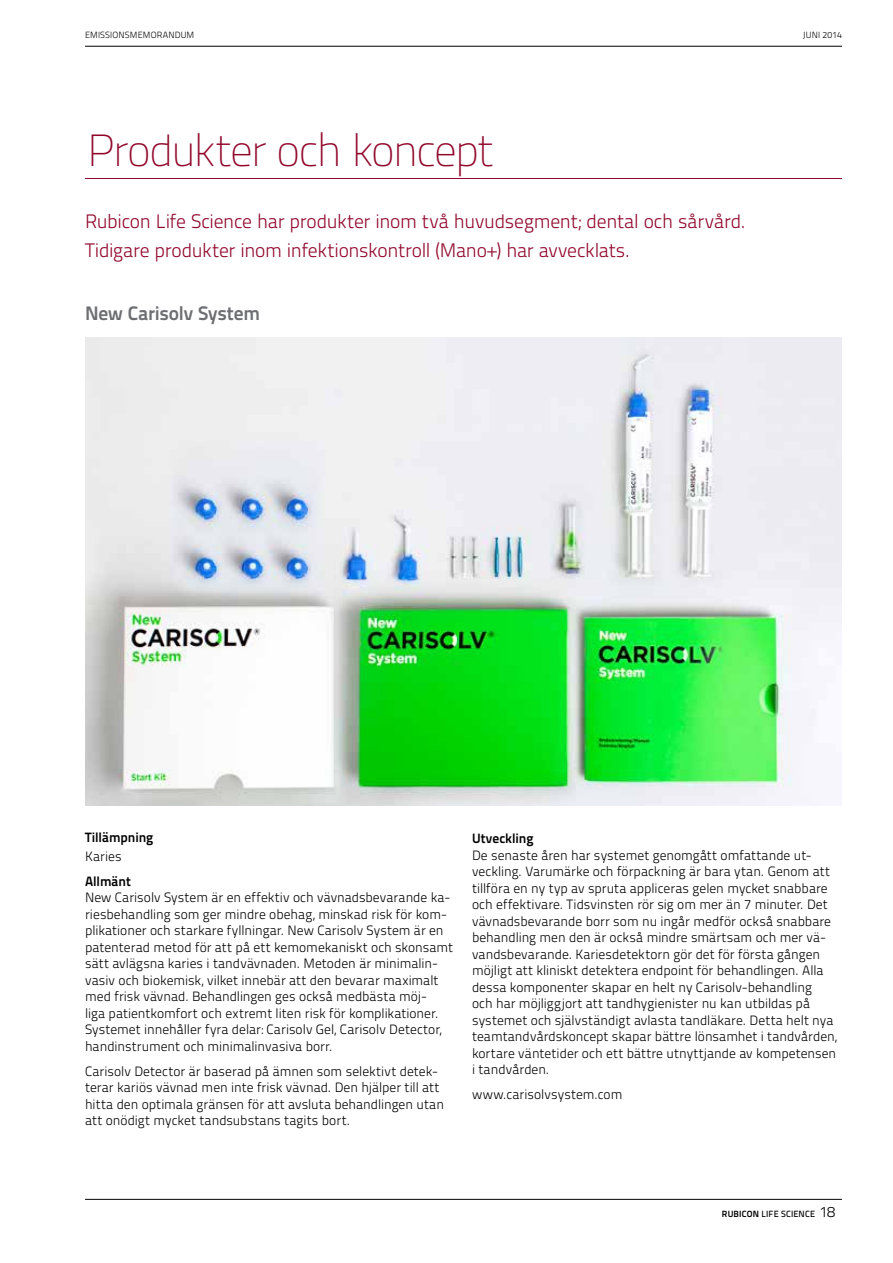
<style>
.page{position:relative;width:893px;height:1263px;background:#fff}
.page>*{position:absolute;margin:0;border:0;box-sizing:border-box;transform-origin:0 0}
.t1{font:100 45px "Titillium Text 22 L";letter-spacing:-.045em;color:#91072b}
.t2{font:300 19.5px/28.5px "Titillium Text 22 L";letter-spacing:-.015em;color:#91072b}
.t3{font:700 19.5px "Titillium Text 22 L";letter-spacing:-.01em;color:#6d6e71}
.t4{font:300 13.5px/16.5px "Titillium Text 22 L";color:#000}
.t5{font:700 13.5px "Titillium Text 22 L";letter-spacing:-.005em;color:#000}
.t6{font:300 9px "Titillium Text 22 L";letter-spacing:.015em;color:#000}
.t7{font:500 9px "Titillium Text 22 L";letter-spacing:.015em;color:#000}
.s1{font-weight:700}
.s2{font-weight:300;font-size:15px}
</style>
<div class="page">
<hr style="left:85px;top:46px;width:757px;height:1px;background:#000">
<hr style="left:85px;top:1199px;width:757px;height:1px;background:#000">
<img style="left:85px;top:337px;width:757px;height:468px">
<hr style="left:85px;top:178px;width:757px;height:1px;background:#91072b">
<p class="t6" style="left:85px;top:28px;width:111px">EMISSIONSMEMORANDUM</p>
<p class="t6" style="left:803px;top:28px;width:40px">JUNI 2014</p>
<h1 class="t1" style="left:87px;top:118px;width:408px">Produkter och koncept</h1>
<h2 class="t2" style="left:85px;top:206px;width:662px">Rubicon Life Science har produkter inom två huvudsegment; dental och sårvård.<br>Tidigare produkter inom infektionskontroll (Mano+) har avvecklats.</h2>
<h2 class="t3" style="left:85px;top:298px;width:177px">New Carisolv System</h2>
<p class="t5" style="left:85px;top:827px;width:70px">Tillämpning</p>
<p class="t4" style="left:85px;top:847px;width:38px">Karies</p>
<p class="t5" style="left:85px;top:871px;width:47px">Allmänt</p>
<p class="t4" style="left:85px;top:889px;width:370px">New Carisolv System är en effektiv och vävnadsbevarande ka&shy;riesbehandling som ger mindre obehag, minskad risk för kom&shy;plikationer och starkare fyllningar. New Carisolv System är en patenterad metod för att på ett kemomekaniskt och skonsamt sätt avlägsna karies i tandvävnaden. Metoden är minimalin&shy;vasiv och biokemisk, vilket innebär att den bevarar maximalt med frisk vävnad. Behandlingen ges också medbästa möj-<br>liga patientkomfort och extremt liten risk för komplikationer.<br>Systemet innehåller fyra delar: Carisolv Gel, Carisolv Detector, handinstrument och minimalinvasiva borr.</p>
<p class="t4" style="left:85px;top:1062px;width:360px">Carisolv Detector är baserad på ämnen som selektivt detek&shy;terar kariös vävnad men inte frisk vävnad. Den hjälper till att hitta den optimala gränsen för att avsluta behandlingen utan att onödigt mycket tandsubstans tagits bort.</p>
<p class="t5" style="left:472px;top:828px;width:63px">Utveckling</p>
<p class="t4" style="left:472px;top:846px;width:367px">De senaste åren har systemet genomgått omfattande ut&shy;veckling. Varumärke och förpackning är bara ytan. Genom att tillföra en ny typ av spruta appliceras gelen mycket snabbare och effektivare. Tidsvinsten rör sig om mer än 7 minuter. Det vävnadsbevarande borr som nu ingår medför också snabbare behandling men den är också mindre smärtsam och mer vä&shy;vandsbevarande. Kariesdetektorn gör det för första gången möjligt att kliniskt detektera endpoint för behandlingen. Alla dessa komponenter skapar en helt ny Carisolv-behandling<br>och har möjliggjort att tandhygienister nu kan utbildas på systemet och självständigt avlasta tandläkare. Detta helt nya teamtandvårdskoncept skapar bättre lönsamhet i tandvården, kortare väntetider och ett bättre utnyttjande av kompetensen i tandvården.</p>
<p class="t4" style="left:472px;top:1086px;width:152px">www.carisolvsystem.com</p>
<p class="t7" style="left:722px;top:1207px;width:115px"><span class="s1">RUBICON</span> LIFE SCIENCE <span class="s2">18</span></p>
</div>
